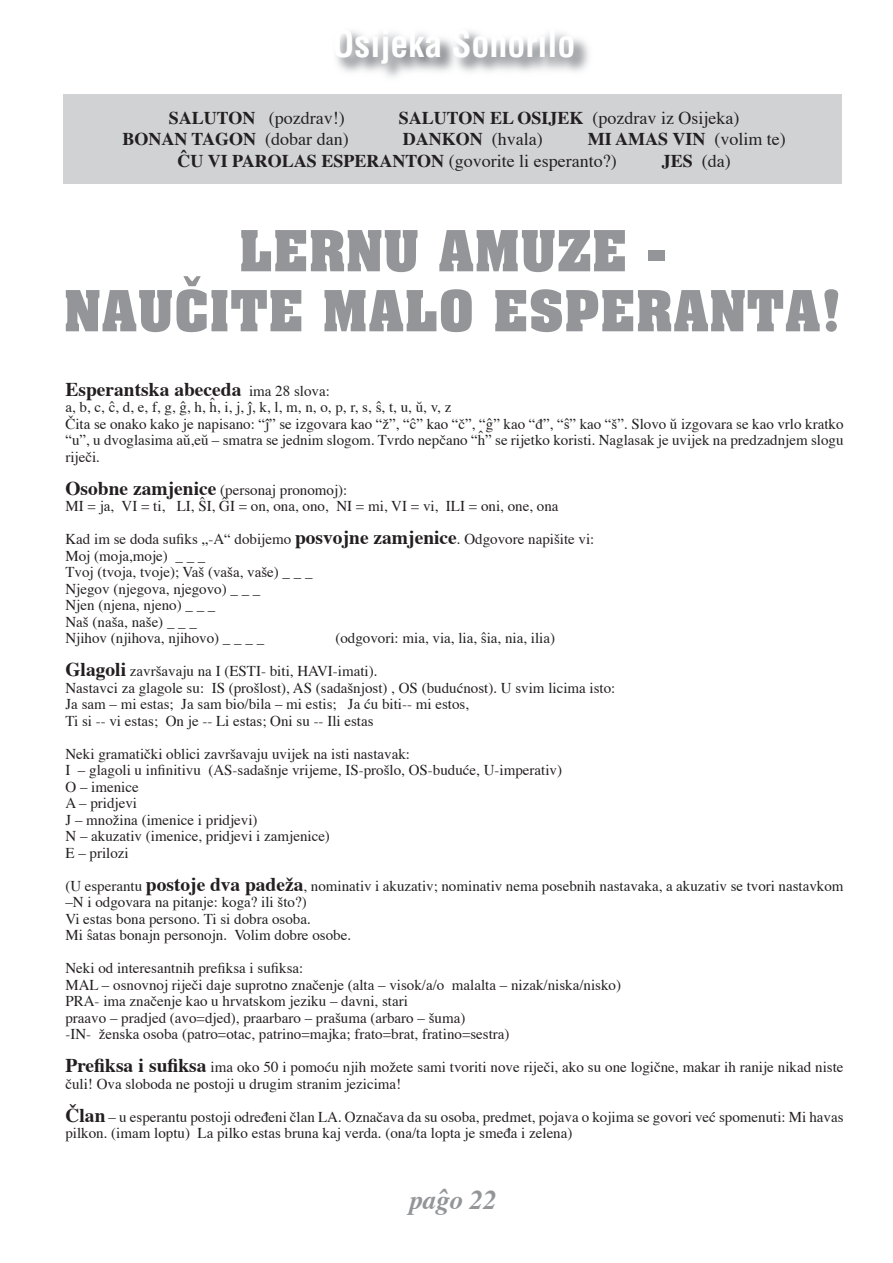
<style>
.page{position:relative;width:893px;height:1263px;background:#fff}
.page>*{position:absolute;margin:0;border:0;box-sizing:border-box;transform-origin:0 0}
.t1{font:700 55.5px/60px "Aachen BT";color:#939598;text-align:center}
.t2{font:700 condensed 36px "Helvetica";color:#fff}
.t3{font:italic 700 27px "Times";color:#939598}
.t4{font:700 19.5px "Times";color:#231f20}
.t5{font:18px/21.6px "Times";color:#231f20}
.t6{font:700 18px "Times";color:#231f20}
.t7{font:15px/16.5px "Times";color:#231f20}
.s1{font-weight:700}
.s2{font-weight:400}
.s3{font-weight:400;font-size:15px}
.s4{font-weight:700;font-size:19.5px}
</style>
<div class="page">
<div style="left:64px;top:94px;width:778px;height:90px;background:#d1d2d4"></div>
<img style="left:336px;top:31px;width:253px;height:46px">
<h2 class="t2" style="left:332px;top:20px;width:244px">Osijeka Sonorilo</h2>
<p class="t5" style="left:169px;top:108px;width:178px"><span class="s1">SALUTON</span> (pozdrav!)</p>
<p class="t5" style="left:399px;top:108px;width:342px"><span class="s1">SALUTON EL OSIJEK</span> (pozdrav iz Osijeka)</p>
<p class="t6" style="left:122px;top:127px;width:228px">BONAN TAGON <span class="s2">(dobar dan)</span></p>
<p class="t5" style="left:403px;top:129px;width:141px"><span class="s1">DANKON</span> (hvala)</p>
<p class="t5" style="left:178px;top:129px;width:610px;text-indent:410px"><span class="s1">MI AMAS VIN</span> (volim te)<br><span class="s1">ĈU VI PAROLAS ESPERANTON</span> (govorite li esperanto?)</p>
<p class="t5" style="left:662px;top:151px;width:70px"><span class="s1">JES</span> (da)</p>
<h1 class="t1" style="left:64px;top:220px;width:780px">LERNU AMUZE -<br>NAUČITE MALO ESPERANTA!</h1>
<h3 class="t4" style="left:65px;top:376px;width:266px">Esperantska abeceda <span class="s3">ima 28 slova:</span></h3>
<p class="t7" style="left:65px;top:400px;width:780px">a, b, c, ĉ, d, e, f, g, ĝ, h, ĥ, i, j, ĵ, k, l, m, n, o, p, r, s, ŝ, t, u, ŭ, v, z<br>Čita se onako kako je napisano: “ĵ” se izgovara kao “ž”, “ĉ” kao “č”, “ĝ” kao “đ”, “ŝ” kao “š”. Slovo ŭ izgovara se kao vrlo kratko “u”, u dvoglasima aŭ,eŭ – smatra se jednim slogom. Tvrdo nepčano “ĥ” se rijetko koristi. Naglasak je uvijek na predzadnjem slogu riječi.</p>
<p class="t7" style="left:65px;top:482px;width:495px"><span class="s4">Osobne zamjenice</span> (personaj pronomoj):<br>MI = ja, VI = ti, LI, ŜI, ĜI = on, ona, ono, NI = mi, VI = vi, ILI = oni, one, ona</p>
<p class="t7" style="left:65px;top:532px;width:530px">Kad im se doda sufiks „-A“ dobijemo <span class="s4">posvojne zamjenice</span>. Odgovore napišite vi:<br>Moj (moja,moje) _ _ _<br>Tvoj (tvoja, tvoje); Vaš (vaša, vaše) _ _ _<br>Njegov (njegova, njegovo) _ _ _<br>Njen (njena, njeno) _ _ _<br>Naš (naša, naše) _ _ _<br>Njihov (njihova, njihovo) _ _ _ _</p>
<p class="t7" style="left:65px;top:623px;width:491px;line-height:33px;text-indent:270px">(odgovori: mia, via, lia, ŝia, nia, ilia)<br><span class="s4">Glagoli</span> završavaju na I (ESTI- biti, HAVI-imati).</p>
<p class="t7" style="left:65px;top:680px;width:551px">Nastavci za glagole su: IS (prošlost), AS (sadašnjost) , OS (budućnost). U svim licima isto:<br>Ja sam – mi estas; Ja sam bio/bila – mi estis; Ja ću biti-- mi estos,<br>Ti si -- vi estas; On je -- Li estas; Oni su -- Ili estas</p>
<p class="t7" style="left:65px;top:746px;width:498px">Neki gramatički oblici završavaju uvijek na isti nastavak:<br>I – glagoli u infinitivu (AS-sadašnje vrijeme, IS-prošlo, OS-buduće, U-imperativ)<br>O – imenice<br>A – pridjevi<br>J – množina (imenice i pridjevi)<br>N – akuzativ (imenice, pridjevi i zamjenice)<br>E – prilozi</p>
<p class="t7" style="left:65px;top:878px;width:780px">(U esperantu <span class="s4">postoje dva padeža</span>, nominativ i akuzativ; nominativ nema posebnih nastavaka, a akuzativ se tvori nastavkom –N i odgovara na pitanje: koga? ili što?)<br>Vi estas bona persono. Ti si dobra osoba.<br>Mi ŝatas bonajn personojn. Volim dobre osobe.</p>
<p class="t7" style="left:65px;top:961px;width:557px">Neki od interesantnih prefiksa i sufiksa:<br>MAL – osnovnoj riječi daje suprotno značenje (alta – visok/a/o malalta – nizak/niska/nisko)<br>PRA- ima značenje kao u hrvatskom jeziku – davni, stari<br>praavo – pradjed (avo=djed), praarbaro – prašuma (arbaro – šuma)<br>-IN- ženska osoba (patro=otac, patrino=majka; frato=brat, fratino=sestra)</p>
<p class="t7" style="left:65px;top:1060px;width:780px"><span class="s4">Prefiksa i sufiksa</span> ima oko 50 i pomoću njih možete sami tvoriti nove riječi, ako su one logične, makar ih ranije nikad niste čuli! Ova sloboda ne postoji u drugim stranim jezicima!</p>
<p class="t7" style="left:65px;top:1109px;width:780px"><span class="s4">Član</span> – u esperantu postoji određeni član LA. Označava da su osoba, predmet, pojava o kojima se govori već spomenuti: Mi havas pilkon. (imam loptu) La pilko estas bruna kaj verda. (ona/ta lopta je smeđa i zelena)</p>
<h3 class="t3" style="left:409px;top:1182px;width:89px">paĝo 22</h3>
</div>
